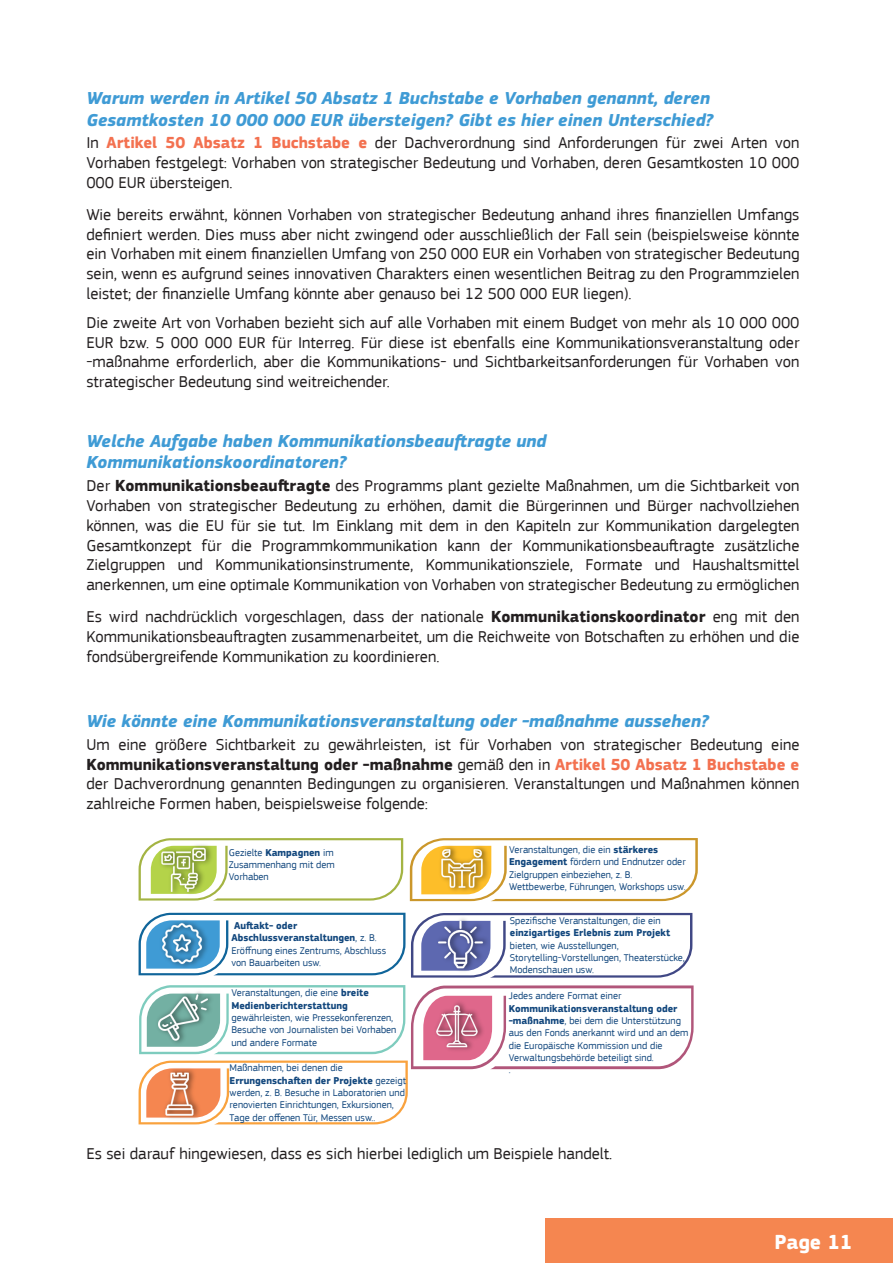
<style>
.page{position:relative;width:893px;height:1263px;background:#fff}
.page>*{position:absolute;margin:0;border:0;box-sizing:border-box;transform-origin:0 0}
.t1{font:700 21px "EC Square Sans Pro";color:#fff}
.heading_3{font:italic 700 18px/21.6px "EC Square Sans Pro";color:#3f9bd5}
.t2{font:16.5px/19.8px "EC Square Sans Pro";color:#231f20;text-align:justify}
.t3{font:10.2px/12.3px "EC Square Sans Pro";color:#12477d}
.s1{font-weight:700;color:#f37150}
.s2{font-weight:700}
</style>
<div class="page">
<div style="left:546px;top:1218px;width:347px;height:45px;background:#f58650"></div>
<svg style="left:139px;top:913px;width:266px;height:62px"></svg>
<svg style="left:411px;top:913px;width:281px;height:64px"></svg>
<svg style="left:139px;top:985px;width:555px;height:139px"></svg>
<svg style="left:139px;top:838px;width:559px;height:63px"></svg>
<img style="left:156px;top:838px;width:60px;height:63px">
<img style="left:161px;top:844px;width:45px;height:50px">
<img style="left:152px;top:912px;width:65px;height:64px">
<img style="left:157px;top:917px;width:50px;height:54px">
<img style="left:154px;top:986px;width:63px;height:62px">
<img style="left:159px;top:993px;width:48px;height:48px">
<img style="left:147px;top:1057px;width:66px;height:68px">
<img style="left:152px;top:1065px;width:51px;height:56px">
<img style="left:434px;top:838px;width:60px;height:64px">
<img style="left:439px;top:841px;width:45px;height:54px">
<img style="left:431px;top:913px;width:63px;height:65px">
<img style="left:436px;top:918px;width:48px;height:53px">
<img style="left:429px;top:994px;width:61px;height:65px">
<img style="left:434px;top:1001px;width:46px;height:50px">
<p class="heading_3" style="left:86px;top:88px;width:628px">Warum werden in Artikel 50 Absatz 1 Buchstabe e Vorhaben genannt, deren<br>Gesamtkosten 10 000 000 EUR übersteigen? Gibt es hier einen Unterschied?</p>
<p class="t2" style="left:86px;top:133px;width:714px">In <span class="s1">Artikel 50 Absatz 1 Buchstabe e</span> der Dachverordnung sind Anforderungen für zwei Arten von Vorhaben festgelegt: Vorhaben von strategischer Bedeutung und Vorhaben, deren Gesamtkosten 10 000<br>000 EUR übersteigen.</p>
<p class="t2" style="left:86px;top:205px;width:714px">Wie bereits erwähnt, können Vorhaben von strategischer Bedeutung anhand ihres finanziellen Umfangs definiert werden. Dies muss aber nicht zwingend oder ausschließlich der Fall sein (beispielsweise könnte ein Vorhaben mit einem finanziellen Umfang von 250 000 EUR ein Vorhaben von strategischer Bedeutung sein, wenn es aufgrund seines innovativen Charakters einen wesentlichen Beitrag zu den Programmzielen leistet; der finanzielle Umfang könnte aber genauso bei 12 500 000 EUR liegen).</p>
<p class="t2" style="left:86px;top:313px;width:714px">Die zweite Art von Vorhaben bezieht sich auf alle Vorhaben mit einem Budget von mehr als 10 000 000<br>EUR bzw. 5 000 000 EUR für Interreg. Für diese ist ebenfalls eine Kommunikationsveranstaltung oder -maßnahme erforderlich, aber die Kommunikations- und Sichtbarkeitsanforderungen für Vorhaben von strategischer Bedeutung sind weitreichender.</p>
<p class="heading_3" style="left:86px;top:431px;width:461px">Welche Aufgabe haben Kommunikationsbeauftragte und<br>Kommunikationskoordinatoren?</p>
<p class="t2" style="left:86px;top:476px;width:714px">Der <span class="s2">Kommunikationsbeauftragte</span> des Programms plant gezielte Maßnahmen, um die Sichtbarkeit von Vorhaben von strategischer Bedeutung zu erhöhen, damit die Bürgerinnen und Bürger nachvollziehen können, was die EU für sie tut. Im Einklang mit dem in den Kapiteln zur Kommunikation dargelegten Gesamtkonzept für die Programmkommunikation kann der Kommunikationsbeauftragte zusätzliche Zielgruppen und Kommunikationsinstrumente, Kommunikationsziele, Formate und Haushaltsmittel anerkennen, um eine optimale Kommunikation von Vorhaben von strategischer Bedeutung zu ermöglichen</p>
<p class="t2" style="left:86px;top:607px;width:714px">Es wird nachdrücklich vorgeschlagen, dass der nationale <span class="s2">Kommunikationskoordinator</span> eng mit den Kommunikationsbeauftragten zusammenarbeitet, um die Reichweite von Botschaften zu erhöhen und die fondsübergreifende Kommunikation zu koordinieren.</p>
<p class="heading_3" style="left:86px;top:711px;width:624px">Wie könnte eine Kommunikationsveranstaltung oder -maßnahme aussehen?</p>
<p class="t2" style="left:86px;top:734px;width:714px">Um eine größere Sichtbarkeit zu gewährleisten, ist für Vorhaben von strategischer Bedeutung eine <span class="s2">Kommunikationsveranstaltung oder -maßnahme</span> gemäß den in <span class="s1">Artikel 50 Absatz 1 Buchstabe e </span>der Dachverordnung genannten Bedingungen zu organisieren. Veranstaltungen und Maßnahmen können zahlreiche Formen haben, beispielsweise folgende:</p>
<p class="t3" style="left:229px;top:846px;width:107px;text-align:justify">Gezielte <span class="s2">Kampagnen</span> im Zusammenhang mit dem Vorhaben</p>
<p class="t3" style="left:231px;top:919px;width:156px"><span class="s2">Auſtakt- oder<br>Abschlussveranstaltungen</span>, z. B.<br>Eröffnung eines Zentrums, Abschluss von Bauarbeiten usw.</p>
<p class="t3" style="left:231px;top:987px;width:166px">Veranstaltungen, die eine <span class="s2">breite<br>Medienberichterstattung </span>gewährleisten, wie Pressekonferenzen,<br>Besuche von Journalisten bei Vorhaben und andere Formate</p>
<p class="t3" style="left:230px;top:1062px;width:178px">Maßnahmen, bei denen die <span class="s2">Errungenschaſten der Projekte</span> gezeigt werden, z. B. Besuche in Laboratorien und renovierten Einrichtungen, Exkursionen, Tage der offenen Tür, Messen usw..</p>
<p class="t3" style="left:509px;top:843px;width:178px">Veranstaltungen, die ein <span class="s2">stärkeres Engagement</span> fördern und Endnutzer oder Zielgruppen einbeziehen, z. B.<br>Wettbewerbe, Führungen, Workshops usw.</p>
<p class="t3" style="left:510px;top:915px;width:177px">Spezifische Veranstaltungen, die ein <span class="s2">einzigartiges Erlebnis zum Projekt </span>bieten, wie Ausstellungen, Storytelling-Vorstellungen, Theaterstücke, Modenschauen usw.</p>
<p class="t3" style="left:509px;top:990px;width:181px">Jedes andere Format einer<br><span class="s2">Kommunikationsveranstaltung oder -maßnahme</span>, bei dem die Unterstützung aus den Fonds anerkannt wird und an dem die Europäische Kommission und die<br>Verwaltungsbehörde beteiligt sind.<br>.</p>
<p class="t2" style="left:86px;top:1144px;width:527px">Es sei darauf hingewiesen, dass es sich hierbei lediglich um Beispiele handelt.</p>
<p class="t1" style="left:775px;top:1229px;width:79px">Page 11</p>
</div>
